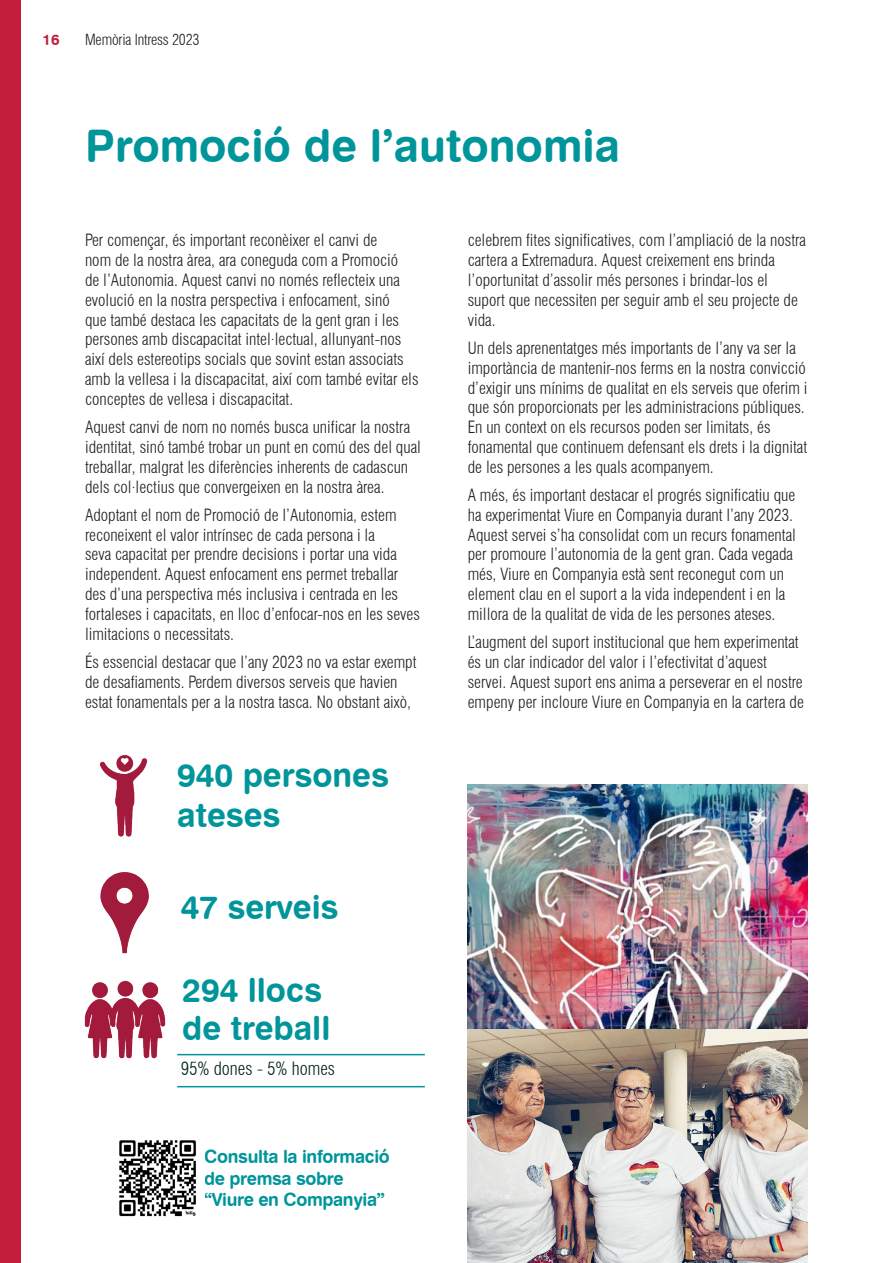
<style>
.page{position:relative;width:893px;height:1263px;background:#fff}
.page>*{position:absolute;margin:0;border:0;box-sizing:border-box;transform-origin:0 0}
.t1{font:45px "Swiss 721 BT Bold Rounded";color:#00959a}
.t2{font:33px/37.5px "Swiss 721 BT Bold Rounded";color:#00959a}
.t3{font:18px/21.6px "Swiss 721 BT Bold Rounded";letter-spacing:-.02em;color:#00959a}
.t4{font:300 condensed 18px "Swiss 721 BT";color:#02241f}
.t5{font:300 condensed 16.5px/19.8px "Swiss 721 BT";color:#231f20}
.t6{font:300 condensed 15px "Swiss 721 BT";letter-spacing:-.01em;color:#231f20}
.t7{font:15px "Swiss 721 BT Bold Rounded";color:#c31f3d}
</style>
<div class="page">
<div style="left:0;top:0;width:21px;height:1263px;background:#c31f3d"></div>
<img style="left:468px;top:784px;width:340px;height:245px">
<img style="left:468px;top:1029px;width:340px;height:234px">
<img style="left:84px;top:980px;width:99px;height:108px">
<img style="left:100px;top:872px;width:49px;height:82px">
<img style="left:99px;top:755px;width:49px;height:82px">
<hr style="left:177px;top:1086px;width:248px;height:1px;background:#00959a">
<hr style="left:177px;top:1054px;width:248px;height:1px;background:#00959a">
<img style="left:119px;top:1140px;width:77px;height:77px">
<p class="t7" style="left:43px;top:31px;width:19px">16</p>
<p class="t6" style="left:85px;top:31px;width:116px">Memòria Intress 2023</p>
<p class="t1" style="left:85px;top:117px;width:536px">Promoció de l’autonomia</p>
<p class="t5" style="left:85px;top:230px;width:335px">Per començar, és important reconèixer el canvi de<br>nom de la nostra àrea, ara coneguda com a Promoció<br>de l’Autonomia. Aquest canvi no només reflecteix una evolució en la nostra perspectiva i enfocament, sinó<br>que també destaca les capacitats de la gent gran i les persones amb discapacitat intel·lectual, allunyant-nos així dels estereotips socials que sovint estan associats amb la vellesa i la discapacitat, així com també evitar els conceptes de vellesa i discapacitat.</p>
<p class="t5" style="left:85px;top:417px;width:338px">Aquest canvi de nom no només busca unificar la nostra identitat, sinó també trobar un punt en comú des del qual treballar, malgrat les diferències inherents de cadascun dels col·lectius que convergeixen en la nostra àrea.</p>
<p class="t5" style="left:85px;top:505px;width:336px">Adoptant el nom de Promoció de l’Autonomia, estem reconeixent el valor intrínsec de cada persona i la<br>seva capacitat per prendre decisions i portar una vida independent. Aquest enfocament ens permet treballar des d’una perspectiva més inclusiva i centrada en les fortaleses i capacitats, en lloc d’enfocar-nos en les seves limitacions o necessitats.</p>
<p class="t5" style="left:85px;top:652px;width:333px">És essencial destacar que l’any 2023 no va estar exempt de desafiaments. Perdem diversos serveis que havien estat fonamentals per a la nostra tasca. No obstant això,</p>
<p class="t2" style="left:177px;top:755px;width:213px;line-height:39.6px">940 persones ateses</p>
<p class="t2" style="left:181px;top:888px;width:159px">47 serveis</p>
<p class="t2" style="left:182px;top:971px;width:150px">294 llocs de treball</p>
<p class="t4" style="left:181px;top:1058px;width:156px">95% dones - 5% homes</p>
<p class="t3" style="left:204px;top:1145px;width:187px">Consulta la informació de premsa sobre “Viure en Companyia”</p>
<p class="t5" style="left:468px;top:230px;width:340px">celebrem fites significatives, com l’ampliació de la nostra cartera a Extremadura. Aquest creixement ens brinda l’oportunitat d’assolir més persones i brindar-los el suport que necessiten per seguir amb el seu projecte de vida.</p>
<p class="t5" style="left:468px;top:338px;width:341px">Un dels aprenentatges més importants de l’any va ser la importància de mantenir-nos ferms en la nostra convicció d’exigir uns mínims de qualitat en els serveis que oferim i que són proporcionats per les administracions públiques.<br>En un context on els recursos poden ser limitats, és fonamental que continuem defensant els drets i la dignitat de les persones a les quals acompanyem.</p>
<p class="t5" style="left:468px;top:485px;width:330px">A més, és important destacar el progrés significatiu que ha experimentat Viure en Companyia durant l’any 2023.<br>Aquest servei s’ha consolidat com un recurs fonamental per promoure l’autonomia de la gent gran. Cada vegada més, Viure en Companyia està sent reconegut com un element clau en el suport a la vida independent i en la millora de la qualitat de vida de les persones ateses.</p>
<p class="t5" style="left:468px;top:632px;width:338px">L’augment del suport institucional que hem experimentat és un clar indicador del valor i l’efectivitat d’aquest servei. Aquest suport ens anima a perseverar en el nostre empeny per incloure Viure en Companyia en la cartera de</p>
</div>
